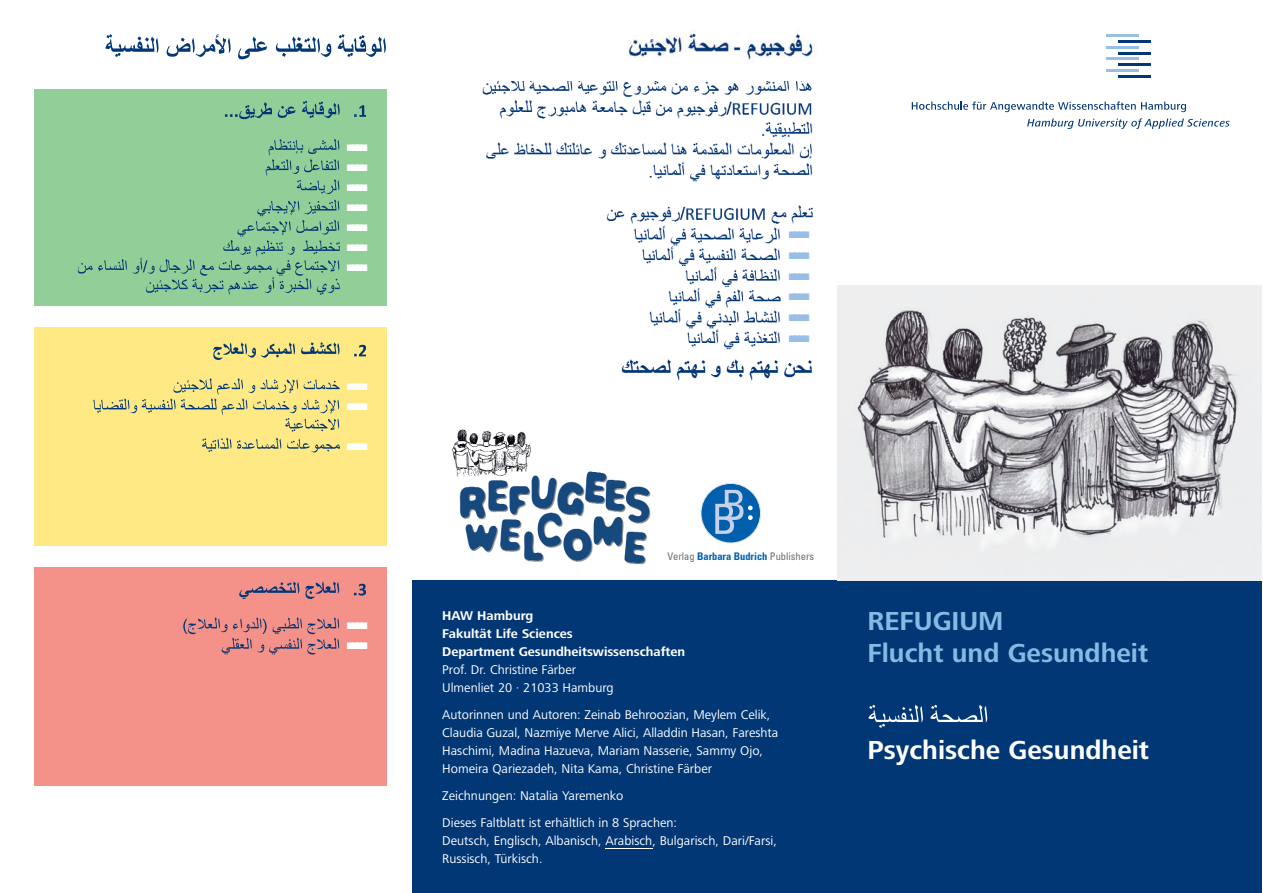
<style>
.page{position:relative;width:1263px;height:893px;background:#fff}
.page>*{position:absolute;margin:0;border:0;box-sizing:border-box;transform-origin:0 0}
.t1{font:700 27px/32.2px "Frutiger Next LT";color:#85bae4}
.t2{font:700 27px "Frutiger Next LT";color:#fff}
.t3{font:13.2px/18px "Frutiger Next LT";color:#fff}
.t4{font:700 13.2px/18px "Frutiger Next LT";color:#fff}
.t5{font:condensed 10.5px "Univers";color:#6c6d70}
.t6{font:9.3px "Zapf Dingbats";color:#fff}
.t7{font:9.3px "Zapf Dingbats";color:#99bee5}
.s1{font-weight:700;color:#0160ae}
</style>
<div class="page">
<svg style="left:1027px;top:118px;width:203px;height:11px"></svg>
<svg style="left:912px;top:101px;width:274px;height:11px"></svg>
<hr style="left:1107px;top:69px;width:32px;height:3px;background:#99bee5">
<hr style="left:1107px;top:57px;width:32px;height:3px;background:#99bee5">
<hr style="left:1107px;top:46px;width:32px;height:3px;background:#99bee5">
<hr style="left:1107px;top:35px;width:32px;height:2px;background:#99bee5">
<hr style="left:1118px;top:75px;width:32px;height:3px;background:#013775">
<hr style="left:1118px;top:63px;width:32px;height:3px;background:#013775">
<hr style="left:1118px;top:52px;width:32px;height:3px;background:#013775">
<hr style="left:1118px;top:40px;width:32px;height:3px;background:#013775">
<div style="left:838px;top:580px;width:424px;height:313px;background:#013775"></div>
<div style="left:412px;top:580px;width:426px;height:313px;background:#013775"></div>
<svg style="left:605px;top:848px;width:13px;height:1px"></svg>
<hr style="left:618px;top:848px;width:34px;height:1px;background:#fff">
<img style="left:451px;top:429px;width:200px;height:136px">
<img style="left:838px;top:285px;width:424px;height:295px">
<img style="left:482px;top:81px;width:331px;height:300px">
<img style="left:627px;top:30px;width:186px;height:30px">
<img style="left:868px;top:704px;width:120px;height:24px">
<div style="left:34px;top:567px;width:353px;height:219px;background:#f49189"></div>
<div style="left:34px;top:327px;width:353px;height:219px;background:#ffe984"></div>
<div style="left:34px;top:89px;width:353px;height:217px;background:#92ce98"></div>
<img style="left:77px;top:100px;width:289px;height:195px">
<img style="left:105px;top:34px;width:281px;height:26px">
<img style="left:93px;top:342px;width:273px;height:111px">
<img style="left:183px;top:581px;width:183px;height:74px">
<div style="left:701px;top:483px;width:59px;height:60px;background:#0160ae;border-radius:50%"></div>
<div style="left:701px;top:483px;width:60px;height:60px;border:1px solid #e0e6f3;border-radius:50%"></div>
<svg style="left:715px;top:490px;width:38px;height:44px"></svg>
<p class="t6" style="left:347px;top:143px;width:22px">■■■■</p>
<p class="t6" style="left:347px;top:163px;width:22px">■■■■</p>
<p class="t6" style="left:347px;top:183px;width:22px">■■■■</p>
<p class="t6" style="left:347px;top:203px;width:22px">■■■■</p>
<p class="t6" style="left:347px;top:223px;width:22px">■■■■</p>
<p class="t6" style="left:347px;top:243px;width:22px">■■■■</p>
<p class="t6" style="left:347px;top:263px;width:22px">■■■■</p>
<p class="t6" style="left:347px;top:382px;width:22px">■■■■</p>
<p class="t6" style="left:347px;top:402px;width:22px">■■■■</p>
<p class="t6" style="left:347px;top:442px;width:22px">■■■■</p>
<p class="t6" style="left:347px;top:621px;width:22px">■■■■</p>
<p class="t6" style="left:347px;top:641px;width:22px">■■■■</p>
<p class="t7" style="left:789px;top:231px;width:22px">■■■■</p>
<p class="t7" style="left:789px;top:251px;width:22px">■■■■</p>
<p class="t7" style="left:789px;top:272px;width:22px">■■■■</p>
<p class="t7" style="left:789px;top:293px;width:22px">■■■■</p>
<p class="t7" style="left:789px;top:313px;width:22px">■■■■</p>
<p class="t7" style="left:789px;top:334px;width:22px">■■■■</p>
<p class="t5" style="left:668px;top:553px;width:148px">Verlag <span class="s1">Barbara Budrich</span> Publishers</p>
<p class="t4" style="left:442px;top:608px;width:245px">HAW Hamburg<br>Fakultät Life Sciences<br>Department Gesundheitswissenschaften</p>
<p class="t3" style="left:442px;top:662px;width:173px">Prof. Dr. Christine Färber<br>Ulmenliet 20 · 21033 Hamburg</p>
<p class="t3" style="left:442px;top:707px;width:338px">Autorinnen und Autoren: Zeinab Behroozian, Meylem Celik, Claudia Guzal, Nazmiye Merve Alici, Alladdin Hasan, Fareshta Haschimi, Madina Hazueva, Mariam Nasserie, Sammy Ojo, Homeira Qariezadeh, Nita Kama, Christine Färber</p>
<p class="t3" style="left:442px;top:783px;width:236px;line-height:27px">Zeichnungen: Natalia Yaremenko<br>Dieses Faltblatt ist erhältlich in 8 Sprachen:</p>
<p class="t3" style="left:442px;top:833px;width:336px">Deutsch, Englisch, Albanisch, Arabisch, Bulgarisch, Dari/Farsi,<br>Russisch, Türkisch.</p>
<h1 class="t1" style="left:867px;top:607px;width:282px">REFUGIUM<br>Flucht und Gesundheit</h1>
<h1 class="t2" style="left:867px;top:740px;width:283px">Psychische Gesundheit</h1>
</div>
